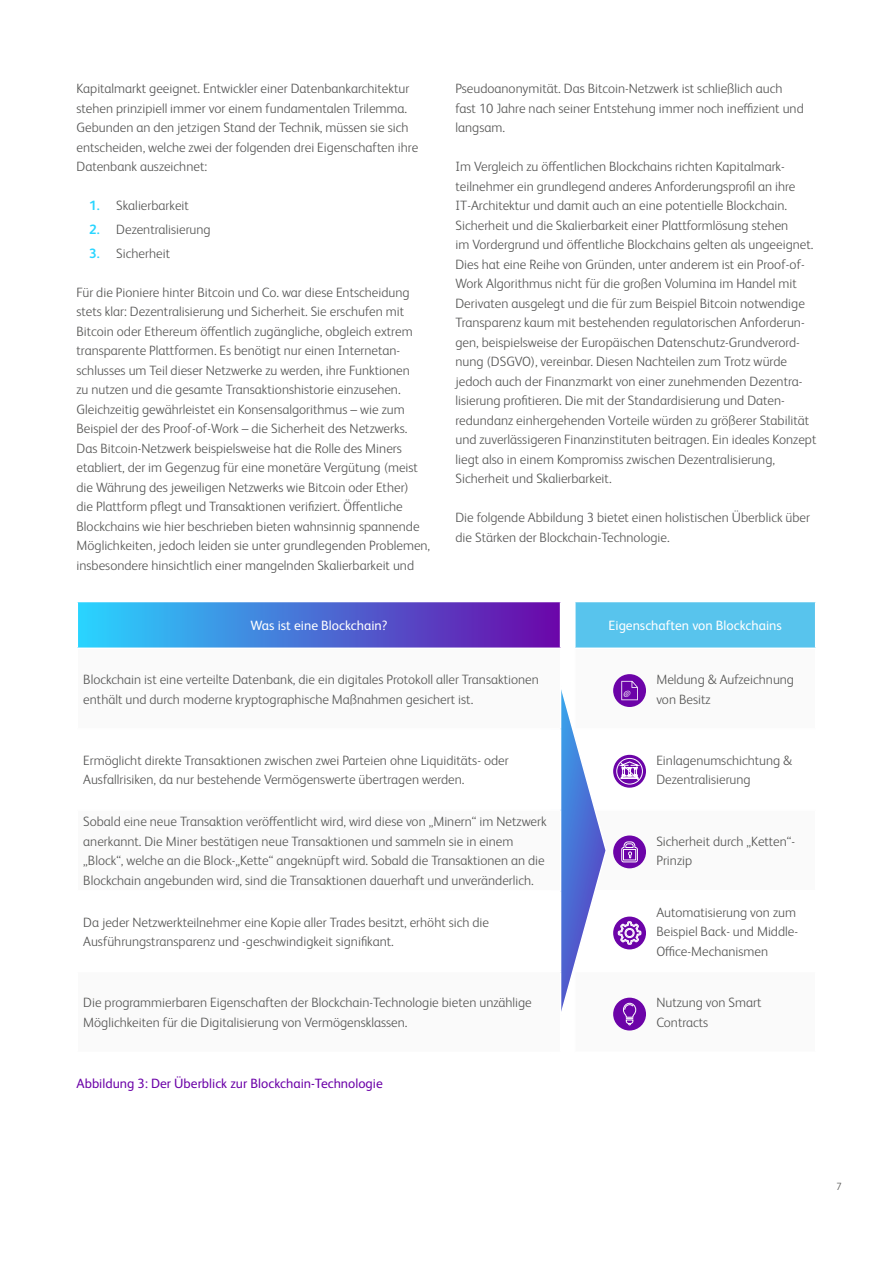
<style>
.page{position:relative;width:893px;height:1263px;background:#fff}
.page>*{position:absolute;margin:0;border:0;box-sizing:border-box;transform-origin:0 0}
.t1{font:300 13.5px/19.5px "FS Albert Pro";color:#575756}
.t2{font:13.5px "FS Albert Pro";color:#fff}
.t3{font:13.5px "FS Albert Pro";color:#6c03a8}
.t4{font:300 10.5px "FS Albert Pro";color:#575756}
.t5{font:italic 9px "FS Albert Pro";color:#fff}
.s1{font-weight:700;color:#29d5ff}
</style>
<div class="page">
<div style="left:575px;top:601px;width:241px;height:47px;background:#58c4ed"></div>
<hr style="left:574px;top:601px;width:242px;height:1px;background:#fff">
<hr style="left:574px;top:602px;width:2px;height:45px;background:#fff">
<hr style="left:815px;top:602px;width:1px;height:45px;background:#fff">
<hr style="left:574px;top:647px;width:242px;height:2px;background:#fff">
<svg style="left:561px;top:636px;width:47px;height:376px"></svg>
<div style="left:77px;top:601px;width:484px;height:47px;background:linear-gradient(to right,#29d5ff,#6c06a9)"></div>
<hr style="left:77px;top:601px;width:484px;height:1px;background:#fff">
<hr style="left:77px;top:602px;width:1px;height:45px;background:#fff">
<hr style="left:560px;top:602px;width:1px;height:45px;background:#fff">
<hr style="left:77px;top:647px;width:484px;height:2px;background:#fff">
<div style="left:613px;top:835px;width:33px;height:33px;background:#6c03a8;border-radius:50%"></div>
<svg style="left:613px;top:755px;width:33px;height:33px"></svg>
<div style="left:613px;top:674px;width:33px;height:33px;background:#6c03a8;border-radius:50%"></div>
<svg style="left:613px;top:916px;width:33px;height:33px"></svg>
<div style="left:613px;top:998px;width:33px;height:32px;background:#6c03a8;border-radius:50%"></div>
<svg style="left:623px;top:1003px;width:13px;height:22px"></svg>
<div style="left:616px;top:758px;width:27px;height:26px;border:1px solid #fff;border-radius:50%"></div>
<svg style="left:619px;top:761px;width:21px;height:20px"></svg>
<svg style="left:621px;top:841px;width:17px;height:21px"></svg>
<svg style="left:618px;top:918px;width:23px;height:30px"></svg>
<svg style="left:621px;top:681px;width:17px;height:19px"></svg>
<p class="t1" style="left:77px;top:78px;width:343px">Kapitalmarkt geeignet. Entwickler einer Datenbankarchitektur stehen prinzipiell immer vor einem fundamentalen Trilemma.<br>Gebunden an den jetzigen Stand der Technik, müssen sie sich entscheiden, welche zwei der folgenden drei Eigenschaften ihre Datenbank auszeichnet:</p>
<p class="t1" style="left:89px;top:195px;width:101px"><span class="s1">1.</span> Skalierbarkeit</p>
<p class="t1" style="left:89px;top:219px;width:123px"><span class="s1">2.</span> Dezentralisierung</p>
<p class="t1" style="left:89px;top:243px;width:82px"><span class="s1">3.</span> Sicherheit</p>
<p class="t1" style="left:77px;top:282px;width:355px">Für die Pioniere hinter Bitcoin und Co. war diese Entscheidung stets klar: Dezentralisierung und Sicherheit. Sie erschufen mit Bitcoin oder Ethereum öffentlich zugängliche, obgleich extrem transparente Plattformen. Es benötigt nur einen Internetan&shy;schlusses um Teil dieser Netzwerke zu werden, ihre Funktionen<br>zu nutzen und die gesamte Transaktionshistorie einzusehen.<br>Gleichzeitig gewährleistet ein Konsensalgorithmus – wie zum Beispiel der des Proof-of-Work – die Sicherheit des Netzwerks.<br>Das Bitcoin-Netzwerk beispielsweise hat die Rolle des Miners etabliert, der im Gegenzug für eine monetäre Vergütung (meist die Währung des jeweiligen Netzwerks wie Bitcoin oder Ether)<br>die Plattform pflegt und Transaktionen verifiziert. Öffentliche Blockchains wie hier beschrieben bieten wahnsinnig spannende Möglichkeiten, jedoch leiden sie unter grundlegenden Problemen, insbesondere hinsichtlich einer mangelnden Skalierbarkeit und</p>
<p class="t2" style="left:250px;top:616px;width:139px">Was ist eine Blockchain?</p>
<p class="t1" style="left:455px;top:78px;width:350px">Pseudoanonymität. Das Bitcoin-Netzwerk ist schließlich auch fast 10 Jahre nach seiner Entstehung immer noch ineffizient und langsam.</p>
<p class="t1" style="left:455px;top:156px;width:362px">Im Vergleich zu öffentlichen Blockchains richten Kapitalmark&shy;teilnehmer ein grundlegend anderes Anforderungsprofil an ihre IT-Architektur und damit auch an eine potentielle Blockchain.<br>Sicherheit und die Skalierbarkeit einer Plattformlösung stehen<br>im Vordergrund und öffentliche Blockchains gelten als ungeeignet.<br>Dies hat eine Reihe von Gründen, unter anderem ist ein Proof-of-Work Algorithmus nicht für die großen Volumina im Handel mit Derivaten ausgelegt und die für zum Beispiel Bitcoin notwendige Transparenz kaum mit bestehenden regulatorischen Anforderun&shy;gen, beispielsweise der Europäischen Datenschutz-Grundverord&shy;nung (DSGVO), vereinbar. Diesen Nachteilen zum Trotz würde jedoch auch der Finanzmarkt von einer zunehmenden Dezentra&shy;lisierung profitieren. Die mit der Standardisierung und Daten&shy;redundanz einhergehenden Vorteile würden zu größerer Stabilität und zuverlässigeren Finanzinstituten beitragen. Ein ideales Konzept liegt also in einem Kompromiss zwischen Dezentralisierung, Sicherheit und Skalierbarkeit.</p>
<p class="t1" style="left:455px;top:507px;width:356px">Die folgende Abbildung 3 bietet einen holistischen Überblick über die Stärken der Blockchain-Technologie.</p>
<p class="t2" style="left:609px;top:616px;width:175px">Eigenschaften von Blockchains</p>
<p class="t1" style="left:83px;top:669px;width:457px">Blockchain ist eine verteilte Datenbank, die ein digitales Protokoll aller Transaktionen enthält und durch moderne kryptographische Maßnahmen gesichert ist.</p>
<p class="t5" style="left:623px;top:688px;width:9px">@</p>
<p class="t1" style="left:656px;top:669px;width:139px">Meldung &amp; Aufzeichnung von Besitz</p>
<p class="t1" style="left:83px;top:750px;width:427px">Ermöglicht direkte Transaktionen zwischen zwei Parteien ohne Liquiditäts- oder<br>Ausfallrisiken, da nur bestehende Vermögenswerte übertragen werden.</p>
<p class="t1" style="left:83px;top:811px;width:465px">Sobald eine neue Transaktion veröffentlicht wird, wird diese von „Minern“ im Netzwerk anerkannt. Die Miner bestätigen neue Transaktionen und sammeln sie in einem „Block“, welche an die Block-„Kette“ angeknüpft wird. Sobald die Transaktionen an die Blockchain angebunden wird, sind die Transaktionen dauerhaft und unveränderlich.</p>
<p class="t1" style="left:83px;top:911px;width:407px">Da jeder Netzwerkteilnehmer eine Kopie aller Trades besitzt, erhöht sich die<br>Ausführungstransparenz und -geschwindigkeit signifikant.</p>
<p class="t1" style="left:656px;top:750px;width:137px">Einlagenumschichtung &amp;<br>Dezentralisierung</p>
<p class="t1" style="left:656px;top:830px;width:140px">Sicherheit durch „Ketten“-<br>Prinzip</p>
<p class="t1" style="left:656px;top:901px;width:143px">Automatisierung von zum<br>Beispiel Back- und Middle-<br>Office-Mechanismen</p>
<p class="t1" style="left:83px;top:992px;width:450px">Die programmierbaren Eigenschaften der Blockchain-Technologie bieten unzählige<br>Möglichkeiten für die Digitalisierung von Vermögensklassen.</p>
<p class="t1" style="left:656px;top:992px;width:107px">Nutzung von Smart<br>Contracts</p>
<p class="t3" style="left:77px;top:1073px;width:308px">Abbildung 3: Der Überblick zur Blockchain-Technologie</p>
<p class="t4" style="left:836px;top:1179px;width:7px">7</p>
</div>
